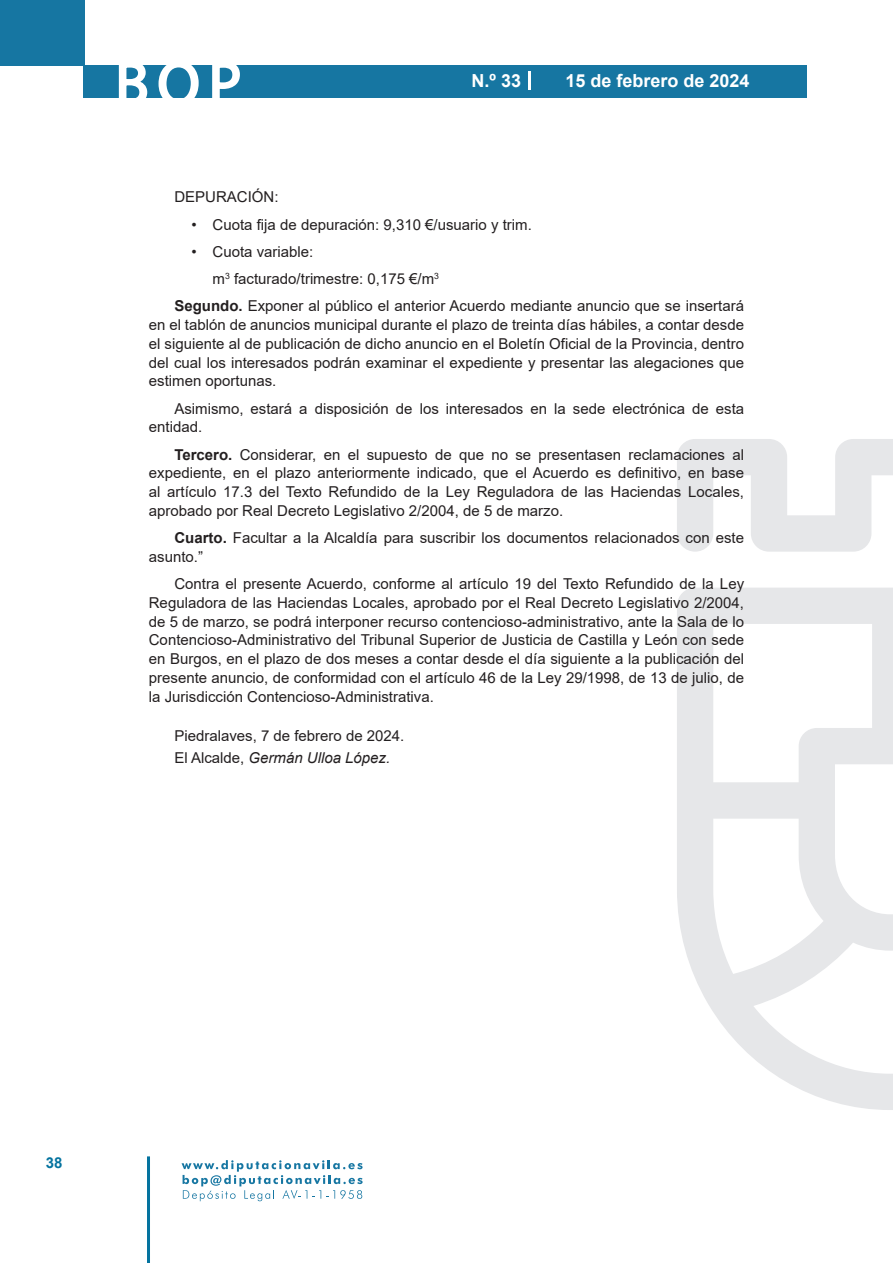
<style>
.page{position:relative;width:893px;height:1263px;background:#fff}
.page>*{position:absolute;margin:0;border:0;box-sizing:border-box;transform-origin:0 0}
.t1{font:500 61.5px "Avant Garde";color:#fff}
.t2{font:700 18px "Arial";color:#fff}
.texto_normal{font:15px/18.8px "Arial";color:#231f20;text-align:justify}
.fecha{font:15px "Arial";color:#231f20}
.firma{font:italic 15px "Arial";color:#231f20}
.t3{font:700 15px "Arial";color:#04739f}
.s1{font-weight:700}
.s2{font-style:normal}
</style>
<div class="page">
<div style="left:0;top:0;width:85px;height:65px;background:#1676a2"></div>
<div style="left:84px;top:65px;width:723px;height:33px;background:#1676a2"></div>
<svg style="left:118px;top:65px;width:30px;height:33px"></svg>
<svg style="left:158px;top:65px;width:41px;height:33px"></svg>
<svg style="left:212px;top:65px;width:28px;height:33px"></svg>
<svg style="left:182px;top:1160px;width:181px;height:41px"></svg>
<hr style="left:147px;top:1156px;width:3px;height:107px;background:#04739f">
<svg style="left:529px;top:71px;width:2px;height:19px"></svg>
<svg style="left:677px;top:439px;width:216px;height:671px"></svg>
<h1 class="t1" style="left:115px;top:46px;width:128px">BOP</h1>
<p class="t2" style="left:472px;top:68px;width:51px">N.º 33</p>
<p class="t2" style="left:565px;top:68px;width:186px">15 de febrero de 2024</p>
<p class="texto_normal" style="left:174px;top:188px;width:106px">DEPURACIÓN:</p>
<p class="texto_normal" style="left:191px;top:215px;width:342px">• Cuota fija de depuración: 9,310 €/usuario y trim.</p>
<p class="texto_normal" style="left:191px;top:242px;width:124px">• Cuota variable:</p>
<p class="texto_normal" style="left:213px;top:269px;width:228px">m<sup>3</sup> facturado/trimestre: 0,175 €/m<sup>3</sup></p>
<p class="texto_normal" style="left:149px;top:297px;width:597px;text-indent:26px"><span class="s1">Segundo.</span> Exponer al público el anterior Acuerdo mediante anuncio que se insertará en el tablón de anuncios municipal durante el plazo de treinta días hábiles, a contar desde el siguiente al de publicación de dicho anuncio en el Boletín Oficial de la Provincia, dentro del cual los interesados podrán examinar el expediente y presentar las alegaciones que estimen oportunas.</p>
<p class="texto_normal" style="left:149px;top:399px;width:597px;text-indent:26px">Asimismo, estará a disposición de los interesados en la sede electrónica de esta entidad.</p>
<p class="texto_normal" style="left:149px;top:445px;width:597px;text-indent:26px"><span class="s1">Tercero.</span> Considerar, en el supuesto de que no se presentasen reclamaciones al expediente, en el plazo anteriormente indicado, que el Acuerdo es definitivo, en base al artículo 17.3 del Texto Refundido de la Ley Reguladora de las Haciendas Locales, aprobado por Real Decreto Legislativo 2/2004, de 5 de marzo.</p>
<p class="texto_normal" style="left:149px;top:528px;width:597px;text-indent:26px"><span class="s1">Cuarto.</span> Facultar a la Alcaldía para suscribir los documentos relacionados con este asunto.”</p>
<p class="texto_normal" style="left:149px;top:574px;width:597px;text-indent:26px">Contra el presente Acuerdo, conforme al artículo 19 del Texto Refundido de la Ley Reguladora de las Haciendas Locales, aprobado por el Real Decreto Legislativo 2/2004, de 5 de marzo, se podrá interponer recurso contencioso-administrativo, ante la Sala de lo Contencioso-Administrativo del Tribunal Superior de Justicia de Castilla y León con sede en Burgos, en el plazo de dos meses a contar desde el día siguiente a la publicación del presente anuncio, de conformidad con el artículo 46 de la Ley 29/1998, de 13 de julio, de la Jurisdicción Contencioso-Administrativa.</p>
<p class="fecha" style="left:174px;top:725px;width:232px">Piedralaves, 7 de febrero de 2024.</p>
<p class="firma" style="left:174px;top:748px;width:217px"><span class="s2">El Alcalde,</span> Germán Ulloa López.</p>
<p class="t3" style="left:46px;top:1152px;width:18px">38</p>
</div>
